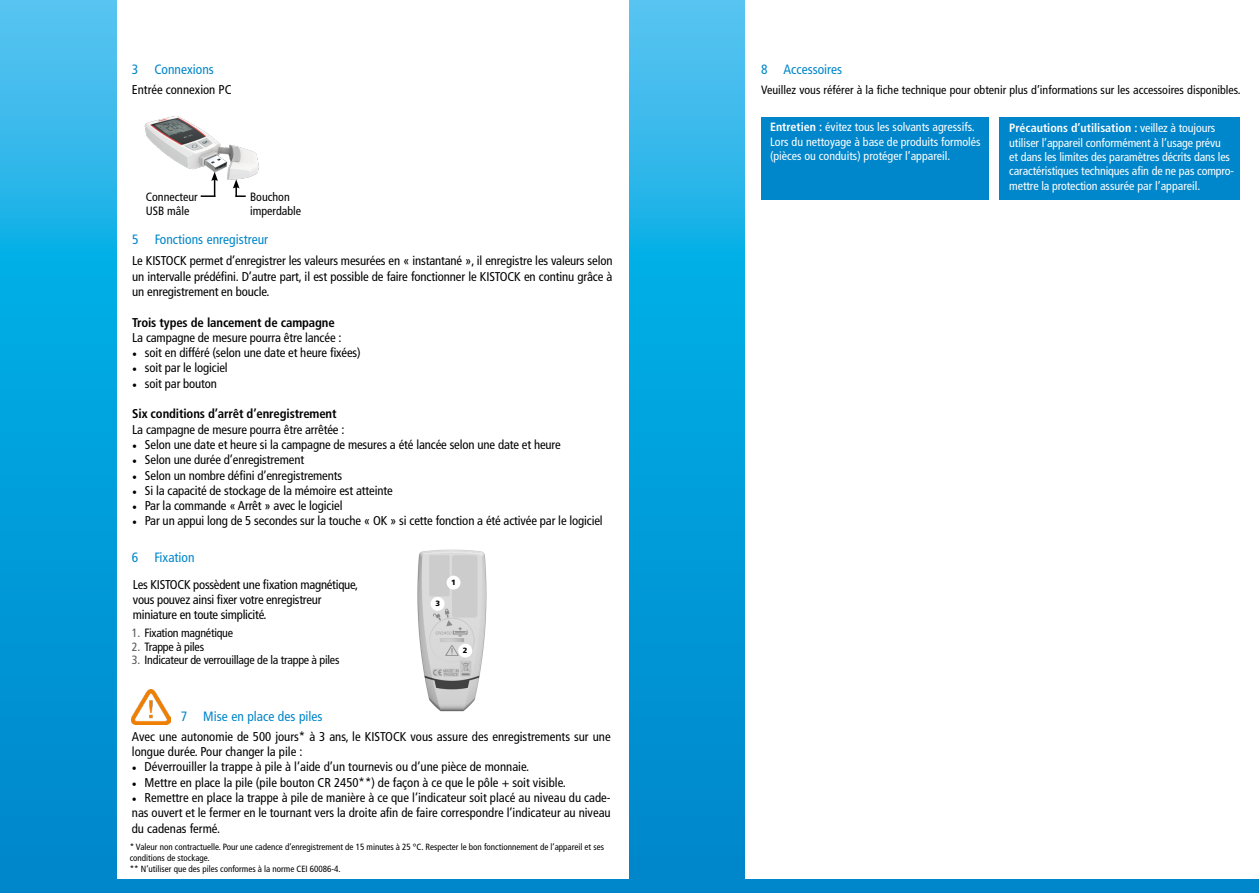
<style>
.page{position:relative;width:1259px;height:893px;background:#fff}
.page>*{position:absolute;margin:0;border:0;box-sizing:border-box;transform-origin:0 0}
.t1{font:condensed 13.5px "Frutiger LT Std";color:#0086ca}
.t2{font:condensed 12.75px/15.3px "Frutiger LT Std";letter-spacing:-.01em;color:#000;text-align:justify}
.t3{font:700 condensed 12.75px "Frutiger LT Std";letter-spacing:-.01em;color:#000}
.t4{font:condensed 12px/14.4px "Frutiger LT Std";letter-spacing:-.01em;color:#fff}
.t5{font:condensed 12px/14.4px "Frutiger LT Std";color:#000}
.t6{font:condensed 12px "Frutiger LT Std";letter-spacing:-.02em;color:#000}
.t7{font:condensed 9px/10.8px "Frutiger LT Std";color:#000}
.t8{font:900 7.65px "Frutiger LT Std";color:#000}
.s1{font-family:"Minion Pro";font-stretch:normal}
.s2{color:#575756}
.s3{font-weight:700}
</style>
<div class="page">
<div style="left:0;top:880px;width:1259px;height:13px;background:#0086ca"></div>
<svg style="left:0;top:0;width:116px;height:880px;background:#0fa3dd"></svg>
<svg style="left:629px;top:0;width:115px;height:880px;background:#0fa3dd"></svg>
<div style="left:761px;top:117px;width:227px;height:83px;background:#0086ca"></div>
<div style="left:999px;top:117px;width:240px;height:83px;background:#0086ca"></div>
<img style="left:144px;top:116px;width:115px;height:64px">
<svg style="left:201px;top:172px;width:17px;height:25px"></svg>
<svg style="left:233px;top:179px;width:13px;height:18px"></svg>
<img style="left:417px;top:549px;width:70px;height:163px">
<div style="left:446px;top:576px;width:14px;height:14px;background:#fff;border-radius:50%"></div>
<div style="left:458px;top:644px;width:14px;height:14px;background:#fff;border-radius:50%"></div>
<div style="left:431px;top:597px;width:13px;height:14px;background:#fff;border-radius:50%"></div>
<img style="left:132px;top:690px;width:39px;height:34px">
<p class="t1" style="left:132px;top:61px;width:84px">3 Connexions</p>
<p class="t2" style="left:132px;top:82px;width:101px">Entrée connexion PC</p>
<p class="t5" style="left:146px;top:189px;width:54px">Connecteur<br>USB mâle</p>
<p class="t5" style="left:250px;top:189px;width:53px">Bouchon imperdable</p>
<p class="t1" style="left:132px;top:231px;width:138px">5 Fonctions enregistreur</p>
<p class="t2" style="left:132px;top:253px;width:482px">Le KISTOCK permet d’enregistrer les valeurs mesurées en « instantané », il enregistre les valeurs selon un intervalle prédéfini. D’autre part, il est possible de faire fonctionner le KISTOCK en continu grâce à un enregistrement en boucle.</p>
<p class="t3" style="left:132px;top:315px;width:204px">Trois types de lancement de campagne</p>
<p class="t2" style="left:132px;top:330px;width:211px">La campagne de mesure pourra être lancée :</p>
<p class="t2" style="left:132px;top:345px;width:230px"><span class="s1">•</span> soit en différé (selon une date et heure fixées)</p>
<p class="t2" style="left:132px;top:360px;width:97px"><span class="s1">•</span> soit par le logiciel</p>
<p class="t2" style="left:132px;top:376px;width:86px"><span class="s1">•</span> soit par bouton</p>
<p class="t3" style="left:132px;top:406px;width:206px">Six conditions d’arrêt d’enregistrement</p>
<p class="t2" style="left:132px;top:422px;width:214px">La campagne de mesure pourra être arrêtée :</p>
<p class="t2" style="left:132px;top:437px;width:430px"><span class="s1">•</span> Selon une date et heure si la campagne de mesures a été lancée selon une date et heure</p>
<p class="t2" style="left:132px;top:452px;width:173px"><span class="s1">•</span> Selon une durée d’enregistrement</p>
<p class="t2" style="left:132px;top:468px;width:211px"><span class="s1">•</span> Selon un nombre défini d’enregistrements</p>
<p class="t2" style="left:132px;top:483px;width:262px"><span class="s1">•</span> Si la capacité de stockage de la mémoire est atteinte</p>
<p class="t2" style="left:132px;top:498px;width:212px"><span class="s1">•</span> Par la commande « Arrêt » avec le logiciel</p>
<p class="t2" style="left:132px;top:513px;width:472px"><span class="s1">•</span> Par un appui long de 5 secondes sur la touche « OK » si cette fonction a été activée par le logiciel</p>
<p class="t1" style="left:132px;top:550px;width:64px">6 Fixation</p>
<p class="t2" style="left:133px;top:577px;width:227px;text-align:left">Les KISTOCK possèdent une fixation magnétique, vous pouvez ainsi fixer votre enregistreur miniature en toute simplicité.</p>
<p class="t6" style="left:132px;top:626px;width:103px"><span class="s2">1.</span> Fixation magnétique</p>
<p class="t6" style="left:132px;top:640px;width:74px"><span class="s2">2.</span> Trappe à piles</p>
<p class="t6" style="left:132px;top:653px;width:209px"><span class="s2">3.</span> Indicateur de verrouillage de la trappe à piles</p>
<p class="t8" style="left:435px;top:599px;width:6px">3</p>
<p class="t8" style="left:451px;top:578px;width:6px">1</p>
<p class="t8" style="left:463px;top:646px;width:6px">2</p>
<p class="t1" style="left:181px;top:708px;width:143px">7 Mise en place des piles</p>
<p class="t2" style="left:132px;top:729px;width:480px">Avec une autonomie de 500 jours* à 3 ans, le KISTOCK vous assure des enregistrements sur une longue durée. Pour changer la pile :</p>
<p class="t2" style="left:132px;top:759px;width:399px"><span class="s1">•</span> Déverrouiller la trappe à pile à l’aide d’un tournevis ou d’une pièce de monnaie.</p>
<p class="t2" style="left:132px;top:775px;width:435px"><span class="s1">•</span> Mettre en place la pile (pile bouton CR 2450**) de façon à ce que le pôle + soit visible.</p>
<p class="t2" style="left:132px;top:790px;width:480px"><span class="s1">•</span> Remettre en place la trappe à pile de manière à ce que l’indicateur soit placé au niveau du cade&shy;nas ouvert et le fermer en le tournant vers la droite afin de faire correspondre l’indicateur au niveau du cadenas fermé.</p>
<p class="t7" style="left:130px;top:842px;width:476px">* Valeur non contractuelle. Pour une cadence d’enregistrement de 15 minutes à 25 °C. Respecter le bon fonctionnement de l’appareil et ses conditions de stockage.<br>** N’utiliser que des piles conformes à la norme CEI 60086-4.</p>
<p class="t1" style="left:761px;top:61px;width:83px">8 Accessoires</p>
<p class="t5" style="left:761px;top:82px;width:481px">Veuillez vous référer à la fiche technique pour obtenir plus d’informations sur les accessoires disponibles.</p>
<p class="t4" style="left:770px;top:120px;width:212px"><span class="s3">Entretien :</span> évitez tous les solvants agressifs.<br>Lors du nettoyage à base de produits formolés (pièces ou conduits) protéger l’appareil.</p>
<p class="t4" style="left:1009px;top:121px;width:226px"><span class="s3">Précautions d’utilisation :</span> veillez à toujours utiliser l’appareil conformément à l’usage prévu<br>et dans les limites des paramètres décrits dans les caractéristiques techniques afin de ne pas compro&shy;mettre la protection assurée par l’appareil.</p>
</div>
